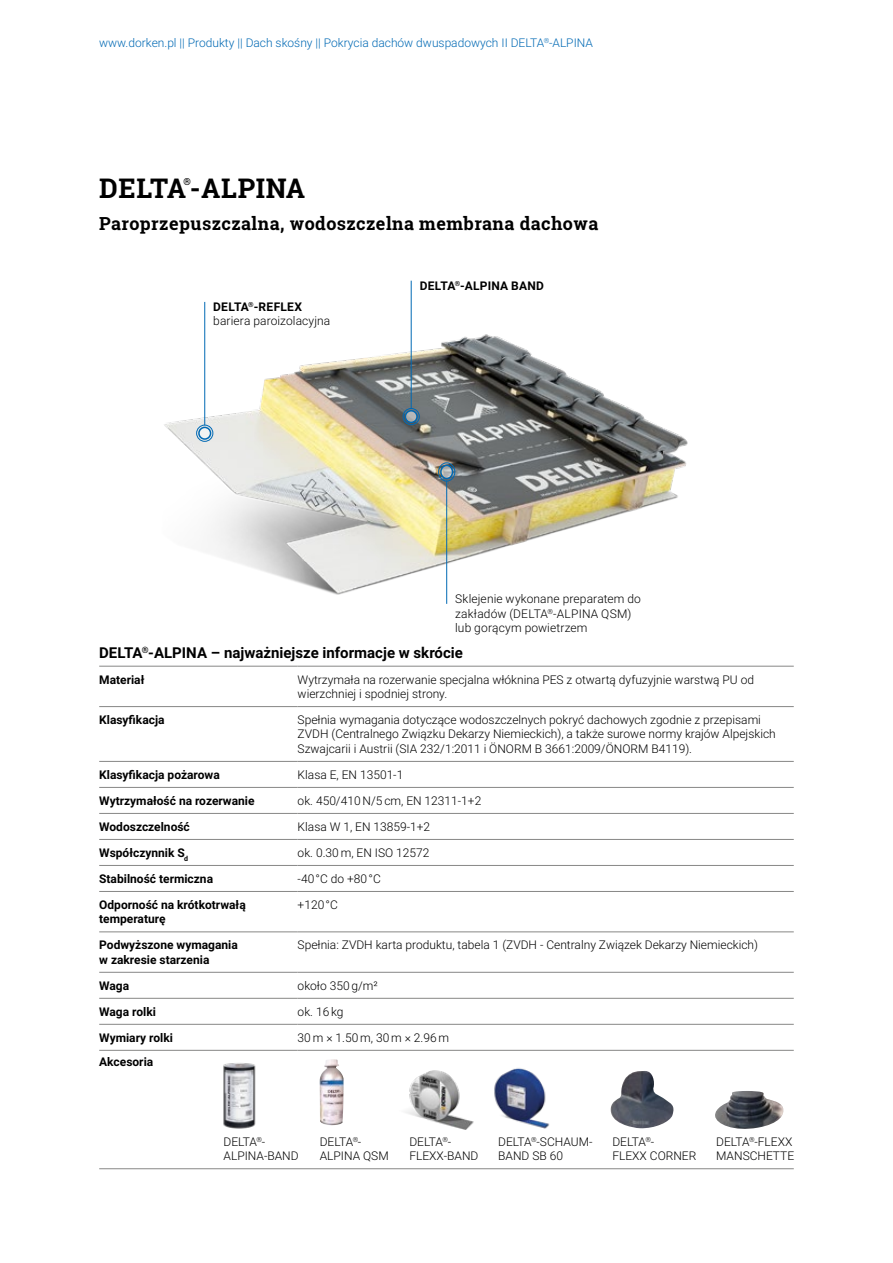
<style>
.page{position:relative;width:893px;height:1263px;background:#fff}
.page>*{position:absolute;margin:0;border:0;box-sizing:border-box;transform-origin:0 0}
.t1{font:700 27px "Roboto Slab";letter-spacing:.025em;color:#000}
.t2{font:700 18px "Roboto Slab";letter-spacing:.025em;color:#000}
.t3{font:700 15px "Roboto";color:#000}
.t4{font:300 12px/14.4px "Roboto";color:#000}
.t5{font:700 12px/14.4px "Roboto";color:#000}
.t6{font:300 12px "Roboto";color:#0069b4}
.t7{font:700 12px "Roboto";letter-spacing:.02em;color:#000}
.t8{font:700 9.6px "Roboto Slab";color:#000}
.s1{font-weight:700}
</style>
<div class="page">
<img style="left:143px;top:280px;width:573px;height:428px">
<hr style="left:99px;top:666px;width:199px;height:1px;background:#878786">
<hr style="left:298px;top:666px;width:496px;height:1px;background:#878786">
<hr style="left:99px;top:706px;width:199px;height:1px;background:#878786">
<hr style="left:298px;top:706px;width:496px;height:1px;background:#878786">
<hr style="left:99px;top:761px;width:199px;height:1px;background:#878786">
<hr style="left:298px;top:761px;width:496px;height:1px;background:#878786">
<hr style="left:99px;top:787px;width:199px;height:1px;background:#878786">
<hr style="left:298px;top:787px;width:496px;height:1px;background:#878786">
<hr style="left:99px;top:813px;width:199px;height:1px;background:#878786">
<hr style="left:298px;top:813px;width:496px;height:1px;background:#878786">
<hr style="left:99px;top:839px;width:199px;height:1px;background:#878786">
<hr style="left:298px;top:839px;width:496px;height:1px;background:#878786">
<hr style="left:99px;top:865px;width:199px;height:1px;background:#878786">
<hr style="left:298px;top:865px;width:496px;height:1px;background:#878786">
<hr style="left:99px;top:891px;width:199px;height:1px;background:#878786">
<hr style="left:298px;top:891px;width:496px;height:1px;background:#878786">
<hr style="left:99px;top:931px;width:199px;height:1px;background:#878786">
<hr style="left:298px;top:931px;width:496px;height:1px;background:#878786">
<hr style="left:99px;top:972px;width:199px;height:1px;background:#878786">
<hr style="left:298px;top:972px;width:496px;height:1px;background:#878786">
<hr style="left:99px;top:998px;width:199px;height:1px;background:#878786">
<hr style="left:298px;top:998px;width:496px;height:1px;background:#878786">
<hr style="left:99px;top:1024px;width:199px;height:1px;background:#878786">
<hr style="left:298px;top:1024px;width:496px;height:1px;background:#878786">
<hr style="left:99px;top:1050px;width:199px;height:1px;background:#878786">
<hr style="left:298px;top:1050px;width:496px;height:1px;background:#878786">
<hr style="left:204px;top:302px;width:1px;height:123px;background:#0069b4">
<div style="left:196px;top:425px;width:17px;height:17px;border:1px solid #0069b4;border-radius:50%"></div>
<div style="left:199px;top:427px;width:12px;height:12px;background:#f3f3f2;border-radius:50%"></div>
<div style="left:198px;top:427px;width:13px;height:13px;border:2px solid #0069b4;border-radius:50%"></div>
<img style="left:610px;top:1071px;width:64px;height:58px">
<img style="left:715px;top:1091px;width:69px;height:38px">
<hr style="left:411px;top:281px;width:1px;height:127px;background:#0069b4">
<div style="left:403px;top:408px;width:17px;height:17px;border:1px solid #0069b4;border-radius:50%"></div>
<svg style="left:405px;top:411px;width:12px;height:11px"></svg>
<div style="left:405px;top:410px;width:13px;height:13px;border:2px solid #0069b4;border-radius:50%"></div>
<hr style="left:446px;top:481px;width:1px;height:123px;background:#0069b4">
<div style="left:438px;top:462px;width:17px;height:19px;border:1px solid #0069b4;border-radius:50%"></div>
<svg style="left:441px;top:465px;width:11px;height:13px"></svg>
<div style="left:440px;top:465px;width:13px;height:14px;border:2px solid #0069b4;border-radius:50%"></div>
<img style="left:494px;top:1068px;width:56px;height:61px">
<img style="left:320px;top:1059px;width:24px;height:67px">
<img style="left:405px;top:1070px;width:69px;height:60px">
<hr style="left:99px;top:1168px;width:695px;height:1px;background:#878786">
<img style="left:223px;top:1063px;width:33px;height:66px">
<p class="t6" style="left:99px;top:34px;width:495px">www.dorken.pl || Produkty || Dach skośny || Pokrycia dachów dwuspadowych II DELTA<sup>®</sup>-ALPINA</p>
<p class="t8" style="left:183px;top:175px;width:9px">®</p>
<h2 class="t2" style="left:99px;top:211px;width:500px">Paroprzepuszczalna, wodoszczelna membrana dachowa</h2>
<h1 class="t1" style="left:99px;top:170px;width:207px">DELTA-ALPINA</h1>
<p class="t4" style="left:213px;top:299px;width:119px"><span class="s1">DELTA</span><sup>®</sup><span class="s1">-REFLEX </span>bariera paroizolacyjna</p>
<p class="t7" style="left:420px;top:277px;width:126px">DELTA<sup>®</sup>-ALPINA BAND</p>
<p class="t4" style="left:455px;top:591px;width:187px">Sklejenie wykonane preparatem do zakładów (DELTA<sup>®</sup>-ALPINA QSM) lub gorącym powietrzem</p>
<p class="t3" style="left:99px;top:642px;width:365px">DELTA<sup>®</sup>-ALPINA – najważniejsze informacje w skrócie</p>
<p class="t5" style="left:99px;top:672px;width:47px">Materiał</p>
<p class="t4" style="left:298px;top:672px;width:458px">Wytrzymała na rozerwanie specjalna włóknina PES z otwartą dyfuzyjnie warstwą PU od wierzchniej i spodniej strony.</p>
<p class="t5" style="left:99px;top:712px;width:67px">Klasyfikacja</p>
<p class="t4" style="left:298px;top:712px;width:480px">Spełnia wymagania dotyczące wodoszczelnych pokryć dachowych zgodnie z przepisami<br>ZVDH (Centralnego Związku Dekarzy Niemieckich), a także surowe normy krajów Alpejskich<br>Szwajcarii i Austrii (SIA 232/1:2011 i ÖNORM B 3661:2009/ÖNORM B4119).</p>
<p class="t5" style="left:99px;top:767px;width:122px">Klasyfikacja pożarowa</p>
<p class="t4" style="left:298px;top:767px;width:107px">Klasa E, EN 13501-1</p>
<p class="t5" style="left:99px;top:793px;width:157px">Wytrzymałość na rozerwanie</p>
<p class="t4" style="left:298px;top:793px;width:185px">ok. 450/410 N/5 cm, EN 12311-1+2</p>
<p class="t5" style="left:99px;top:819px;width:92px">Wodoszczelność</p>
<p class="t4" style="left:298px;top:819px;width:134px">Klasa W 1, EN 13859-1+2</p>
<p class="t5" style="left:99px;top:845px;width:90px">Współczynnik S<sub>d</sub></p>
<p class="t4" style="left:298px;top:845px;width:133px">ok. 0.30 m, EN ISO 12572</p>
<p class="t5" style="left:99px;top:871px;width:115px">Stabilność termiczna</p>
<p class="t4" style="left:298px;top:871px;width:85px">-40 °C do +80 °C</p>
<p class="t5" style="left:99px;top:897px;width:148px">Odporność na krótkotrwałą temperaturę</p>
<p class="t4" style="left:298px;top:897px;width:42px">+120 °C</p>
<p class="t5" style="left:99px;top:937px;width:140px">Podwyższone wymagania w zakresie starzenia</p>
<p class="t4" style="left:298px;top:937px;width:462px">Spełnia: ZVDH karta produktu, tabela 1 (ZVDH - Centralny Związek Dekarzy Niemieckich)</p>
<p class="t5" style="left:99px;top:978px;width:32px">Waga</p>
<p class="t4" style="left:298px;top:978px;width:82px">około 350 g/m²</p>
<p class="t5" style="left:99px;top:1004px;width:58px">Waga rolki</p>
<p class="t4" style="left:298px;top:1004px;width:47px">ok. 16 kg</p>
<p class="t5" style="left:99px;top:1030px;width:75px">Wymiary rolki</p>
<p class="t4" style="left:298px;top:1030px;width:153px">30 m × 1.50 m, 30 m × 2.96 m</p>
<p class="t5" style="left:99px;top:1054px;width:56px">Akcesoria</p>
<p class="t4" style="left:223px;top:1134px;width:77px">DELTA<sup>®</sup>-<br>ALPINA-BAND</p>
<p class="t4" style="left:320px;top:1134px;width:71px">DELTA<sup>®</sup>-<br>ALPINA QSM</p>
<p class="t4" style="left:409px;top:1134px;width:70px">DELTA<sup>®</sup>-<br>FLEXX-BAND</p>
<p class="t4" style="left:498px;top:1134px;width:96px">DELTA<sup>®</sup>-SCHAUM-<br>BAND SB 60</p>
<p class="t4" style="left:612px;top:1134px;width:86px">DELTA<sup>®</sup>-<br>FLEXX CORNER</p>
<p class="t4" style="left:716px;top:1134px;width:80px">DELTA<sup>®</sup>-FLEXX<br>MANSCHETTE</p>
</div>
